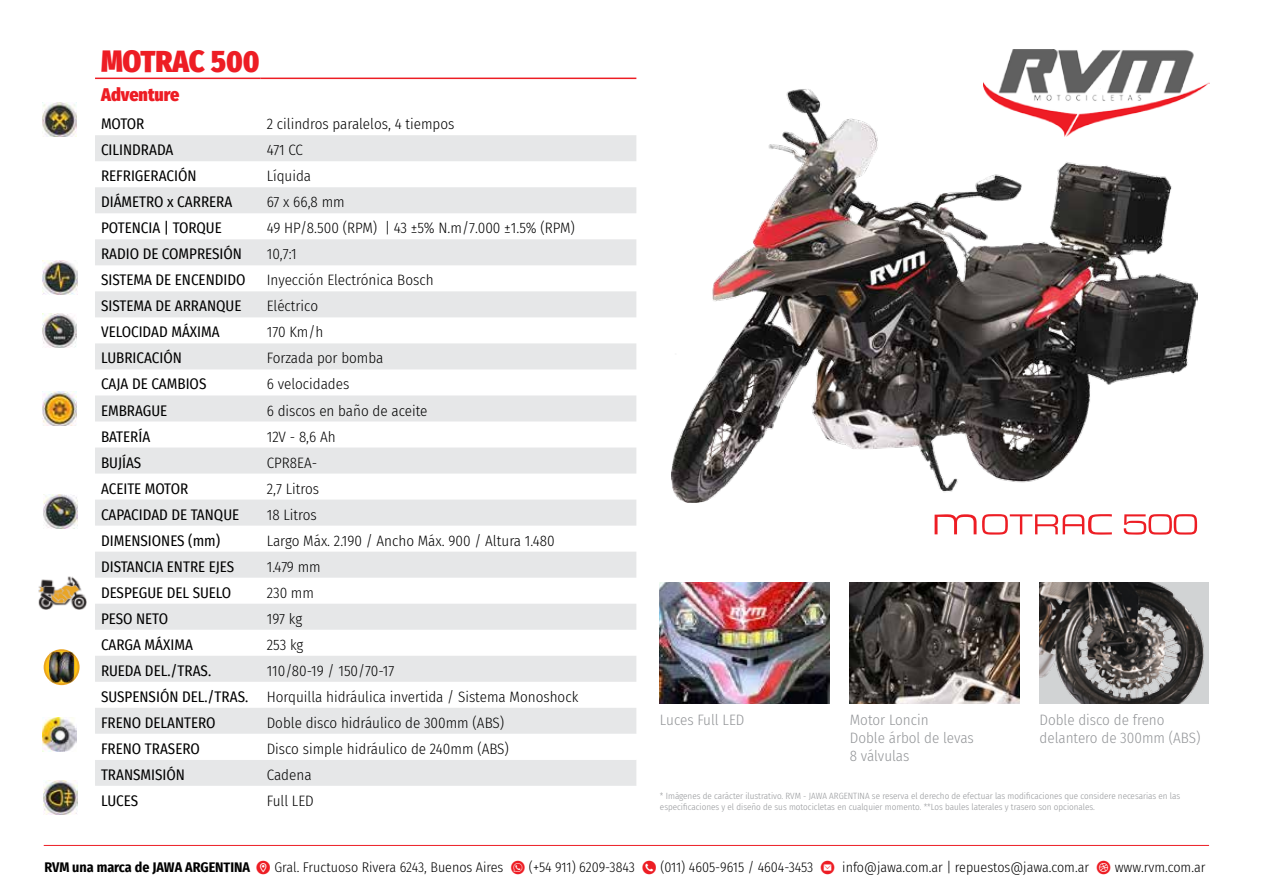
<style>
.page{position:relative;width:1263px;height:893px;background:#fff}
.page>*{position:absolute;margin:0;border:0;box-sizing:border-box;transform-origin:0 0}
.t1{font:900 30px "Fira Sans Condensed";color:#ed1d24}
.t2{font:900 18px "Fira Sans Condensed";color:#ed1d24}
.t3{font:300 15px/26.1px "Fira Sans Condensed";color:#000}
.t4{font:15px "Fira Sans Condensed";color:#000}
.t5{font:300 15px/18px "Fira Sans Condensed";color:#939598}
.t6{font:300 13.95px "Fira Sans Condensed";color:#000}
.t7{font:300 9px/10.8px "Fira Sans Condensed";color:#939598}
.s1{font-weight:400}
.s2{font-weight:700}
.s3{font-family:"typeecon";font-weight:400;color:#ed1d24}
</style>
<div class="page">
<img style="left:43px;top:717px;width:33px;height:34px">
<img style="left:43px;top:495px;width:35px;height:34px">
<img style="left:43px;top:260px;width:34px;height:34px">
<img style="left:42px;top:103px;width:35px;height:33px">
<img style="left:43px;top:392px;width:33px;height:34px">
<img style="left:42px;top:313px;width:34px;height:34px">
<img style="left:44px;top:780px;width:33px;height:34px">
<img style="left:38px;top:577px;width:49px;height:33px">
<svg style="left:44px;top:649px;width:36px;height:36px"></svg>
<img style="left:49px;top:652px;width:25px;height:30px">
<hr style="left:44px;top:845px;width:1165px;height:1px;background:#ed1d24">
<img style="left:983px;top:49px;width:226px;height:42px">
<img style="left:850px;top:582px;width:169px;height:122px">
<img style="left:1039px;top:582px;width:170px;height:122px">
<img style="left:660px;top:582px;width:169px;height:122px">
<svg style="left:95px;top:135px;width:541px;height:599px;fill:#e6e7e8"></svg>
<div style="left:95px;top:760px;width:541px;height:26px;background:#e6e7e8"></div>
<hr style="left:95px;top:78px;width:166px;height:1px;background:#ed1d24">
<hr style="left:261px;top:78px;width:375px;height:1px;background:#ed1d24">
<img style="left:672px;top:89px;width:526px;height:413px">
<svg style="left:934px;top:514px;width:42px;height:20px"></svg>
<svg style="left:1124px;top:514px;width:73px;height:21px"></svg>
<svg style="left:982px;top:514px;width:130px;height:21px"></svg>
<h1 class="t1" style="left:101px;top:35px;width:160px">MOTRAC 500</h1>
<p class="t2" style="left:101px;top:79px;width:80px">Adventure</p>
<p class="t4" style="left:101px;top:113px;width:45px">MOTOR</p>
<p class="t3" style="left:267px;top:111px;width:189px">2 cilindros paralelos, 4 tiempos</p>
<p class="t4" style="left:101px;top:139px;width:74px">CILINDRADA</p>
<p class="t3" style="left:267px;top:137px;width:38px">471 CC</p>
<p class="t4" style="left:101px;top:165px;width:97px">REFRIGERACIÓN</p>
<p class="t3" style="left:267px;top:163px;width:46px">Líquida</p>
<p class="t4" style="left:101px;top:191px;width:133px">DIÁMETRO x CARRERA</p>
<p class="t3" style="left:267px;top:189px;width:79px">67 x 66,8 mm</p>
<p class="t4" style="left:101px;top:217px;width:122px">POTENCIA | TORQUE</p>
<p class="t3" style="left:267px;top:215px;width:310px">49 HP/8.500 (RPM) | 43 ±5% N.m/7.000 ±1.5% (RPM)</p>
<p class="t4" style="left:101px;top:243px;width:143px">RADIO DE COMPRESIÓN</p>
<p class="t3" style="left:267px;top:241px;width:31px">10,7:1</p>
<p class="t4" style="left:101px;top:269px;width:146px">SISTEMA DE ENCENDIDO</p>
<p class="t3" style="left:267px;top:267px;width:168px">Inyección Electrónica Bosch</p>
<p class="t4" style="left:101px;top:295px;width:142px">SISTEMA DE ARRANQUE</p>
<p class="t3" style="left:267px;top:293px;width:53px">Eléctrico</p>
<p class="t4" style="left:101px;top:321px;width:120px">VELOCIDAD MÁXIMA</p>
<p class="t3" style="left:267px;top:319px;width:58px">170 Km/h</p>
<p class="t4" style="left:101px;top:347px;width:82px">LUBRICACIÓN</p>
<p class="t3" style="left:267px;top:345px;width:118px">Forzada por bomba</p>
<p class="t4" style="left:101px;top:373px;width:107px">CAJA DE CAMBIOS</p>
<p class="t3" style="left:267px;top:371px;width:84px">6 velocidades</p>
<p class="t4" style="left:101px;top:399px;width:68px">EMBRAGUE</p>
<p class="t3" style="left:267px;top:397px;width:162px">6 discos en baño de aceite</p>
<p class="t4" style="left:101px;top:425px;width:51px">BATERÍA</p>
<p class="t3" style="left:267px;top:423px;width:70px">12V - 8,6 Ah</p>
<p class="t4" style="left:101px;top:451px;width:42px">BUJÍAS</p>
<p class="t3" style="left:267px;top:449px;width:52px">CPR8EA-</p>
<p class="t4" style="left:101px;top:477px;width:89px">ACEITE MOTOR</p>
<p class="t3" style="left:267px;top:475px;width:54px">2,7 Litros</p>
<p class="t4" style="left:101px;top:503px;width:140px">CAPACIDAD DE TANQUE</p>
<p class="t3" style="left:267px;top:501px;width:52px">18 Litros</p>
<p class="t4" style="left:101px;top:529px;width:121px">DIMENSIONES (mm)</p>
<p class="t3" style="left:267px;top:527px;width:289px">Largo Máx. 2.190 / Ancho Máx. 900 / Altura 1.480</p>
<p class="t4" style="left:101px;top:555px;width:135px">DISTANCIA ENTRE EJES</p>
<p class="t3" style="left:267px;top:553px;width:56px">1.479 mm</p>
<p class="t4" style="left:101px;top:581px;width:132px">DESPEGUE DEL SUELO</p>
<p class="t3" style="left:267px;top:579px;width:49px">230 mm</p>
<p class="t4" style="left:101px;top:607px;width:69px">PESO NETO</p>
<p class="t3" style="left:267px;top:605px;width:37px">197 kg</p>
<p class="t4" style="left:101px;top:633px;width:93px">CARGA MÁXIMA</p>
<p class="t3" style="left:267px;top:631px;width:38px">253 kg</p>
<p class="t4" style="left:101px;top:659px;width:112px">RUEDA DEL./TRAS.</p>
<p class="t3" style="left:101px;top:657px;width:479px;text-indent:166px">110/80-19 / 150/70-17<br><span class="s1">SUSPENSIÓN DEL./TRAS.</span> Horquilla hidráulica invertida / Sistema Monoshock<br><span class="s1">FRENO DELANTERO</span></p>
<p class="t3" style="left:267px;top:709px;width:239px">Doble disco hidráulico de 300mm (ABS)</p>
<p class="t4" style="left:101px;top:737px;width:100px">FRENO TRASERO</p>
<p class="t3" style="left:267px;top:735px;width:244px">Disco simple hidráulico de 240mm (ABS)</p>
<p class="t4" style="left:101px;top:763px;width:85px">TRANSMISIÓN</p>
<p class="t3" style="left:267px;top:762px;width:46px">Cadena</p>
<p class="t4" style="left:101px;top:789px;width:39px">LUCES</p>
<p class="t3" style="left:267px;top:788px;width:49px">Full LED</p>
<p class="t5" style="left:660px;top:711px;width:86px">Luces Full LED</p>
<p class="t5" style="left:850px;top:711px;width:125px">Motor Loncin<br>Doble árbol de levas<br>8 válvulas</p>
<p class="t5" style="left:1039px;top:711px;width:162px">Doble disco de freno delantero de 300mm (ABS)</p>
<p class="t7" style="left:660px;top:790px;width:522px">* Imágenes de carácter ilustrativo. RVM - JAWA ARGENTINA se reserva el derecho de efectuar las modificaciones que considere necesarias en las especificaciones y el diseño de sus motocicletas en cualquier momento. **Los baules laterales y trasero son opcionales.</p>
<p class="t6" style="left:44px;top:857px;width:1162px"><span class="s2">RVM una marca de JAWA ARGENTINA</span> <span class="s3">M</span> Gral. Fructuoso Rivera 6243, Buenos Aires <span class="s3">W</span> (+54 911) 6209-3843 <span class="s3">N</span> (011) 4605-9615 / 4604-3453 <span class="s3">E</span> info@jawa.com.ar | repuestos@jawa.com.ar <span class="s3">D</span> www.rvm.com.ar</p>
</div>
